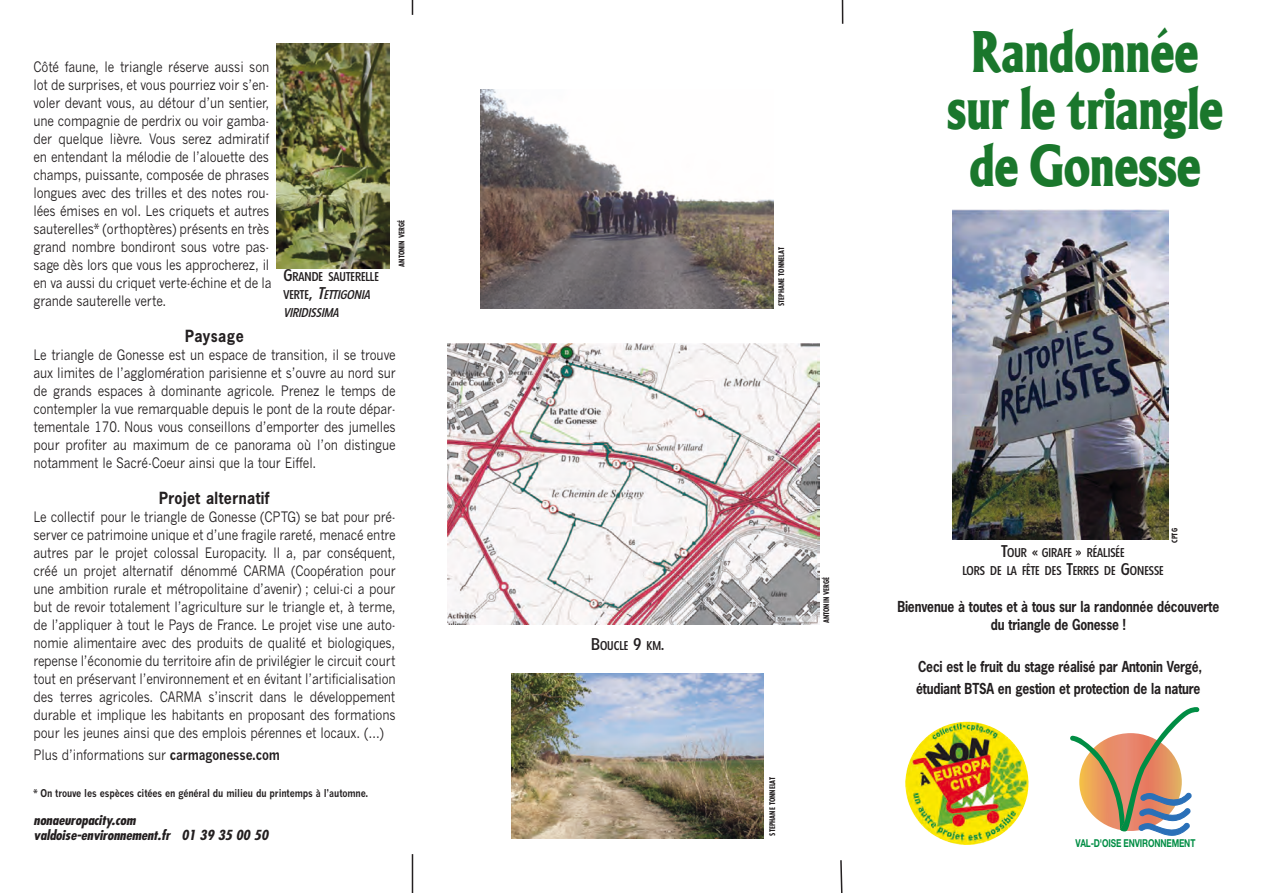
<style>
.page{position:relative;width:1263px;height:893px;background:#fff}
.page>*{position:absolute;margin:0;border:0;box-sizing:border-box;transform-origin:0 0}
.t1{font:61.5px/57px "B Albertus";color:#1a772c;text-align:center;scale:.8 1}
.t2{font:700 15.75px "News Gothic";letter-spacing:.03em;color:#231f20;scale:.9 1}
.t3{font:14.25px/18px "News Gothic";letter-spacing:-.01em;color:#231f20;text-align:justify;scale:.85 1}
.t4{font:700 14.25px/18px "News Gothic Std";letter-spacing:-.015em;color:#231f20;text-align:center;scale:.85 1}
.t5{font:italic 700 condensed 13.5px/15px "Futura";letter-spacing:-.01em;color:#231f20;scale:1.1 1}
.t6{font:500 12.3px/18px "Florida";color:#231f20}
.t7{font:700 10.95px "Helvetica Neue";letter-spacing:-.015em;color:#008d44;scale:.76 1}
.t8{font:700 10.5px "News Gothic";letter-spacing:-.01em;color:#231f20;scale:.85 1}
.t9{font:700 condensed 7.5px "Futura";color:#231f20}
.s1{font-weight:700}
.s2{font-size:16.5px}
.s3{font-style:italic;font-size:16.5px}
.s4{font-style:italic}
</style>
<div class="page">
<svg style="left:1070px;top:707px;width:129px;height:129px"></svg>
<img style="left:963px;top:722px;width:52px;height:23px">
<svg style="left:412px;top:0;width:1px;height:15px"></svg>
<svg style="left:842px;top:0;width:1px;height:24px"></svg>
<hr style="left:412px;top:854px;width:1px;height:39px;background:#231f20">
<svg style="left:840px;top:860px;width:3px;height:33px"></svg>
<img style="left:277px;top:43px;width:112px;height:225px">
<img style="left:448px;top:343px;width:371px;height:282px">
<img style="left:952px;top:209px;width:216px;height:330px">
<img style="left:512px;top:673px;width:252px;height:166px">
<img style="left:480px;top:89px;width:293px;height:219px">
<p class="t3" style="left:34px;top:58px;width:282px;text-align:left">Côté faune, le triangle réserve aussi son lot de surprises, et vous pourriez voir s’en&shy;voler devant vous, au détour d’un sentier, une compagnie de perdrix ou voir gamba&shy;der quelque lièvre. Vous serez admiratif en entendant la mélodie de l’alouette des champs, puissante, composée de phrases longues avec des trilles et des notes rou&shy;lées émises en vol. Les criquets et autres sauterelles* (orthoptères) présents en très grand nombre bondiront sous votre pas&shy;sage dès lors que vous les approcherez, il en va aussi du criquet verte-échine et de la grande sauterelle verte.</p>
<p class="t2" style="left:185px;top:327px;width:67px">Paysage</p>
<p class="t3" style="left:34px;top:346px;width:428px">Le triangle de Gonesse est un espace de transition, il se trouve aux limites de l’agglomération parisienne et s’ouvre au nord sur de grands espaces à dominante agricole. Prenez le temps de contempler la vue remarquable depuis le pont de la route dépar&shy;tementale 170. Nous vous conseillons d’emporter des jumelles pour profiter au maximum de ce panorama où l’on distingue notamment le Sacré-Coeur ainsi que la tour Eiffel.</p>
<p class="t2" style="left:159px;top:489px;width:124px">Projet alternatif</p>
<p class="t3" style="left:34px;top:508px;width:428px">Le collectif pour le triangle de Gonesse (CPTG) se bat pour pré&shy;server ce patrimoine unique et d’une fragile rareté, menacé entre autres par le projet colossal Europacity. Il a, par conséquent, créé un projet alternatif dénommé CARMA (Coopération pour une ambition rurale et métropolitaine d’avenir) ; celui-ci a pour but de revoir totalement l’agriculture sur le triangle et, à terme, de l’appliquer à tout le Pays de France. Le projet vise une auto&shy;nomie alimentaire avec des produits de qualité et biologiques, repense l’économie du territoire afin de privilégier le circuit court tout en préservant l’environnement et en évitant l’artificialisation des terres agricoles. CARMA s’inscrit dans le développement durable et implique les habitants en proposant des formations pour les jeunes ainsi que des emplois pérennes et locaux. (…)</p>
<p class="t3" style="left:34px;top:746px;width:291px">Plus d’informations sur <span class="s1">carmagonesse.com</span></p>
<p class="t8" style="left:34px;top:787px;width:395px">* On trouve les espèces citées en général du milieu du printemps à l’automne.</p>
<p class="t9" style="left:398px;top:267px;width:48px;rotate:-90deg">ANTONIN VERGÉ</p>
<p class="t6" style="left:283px;top:268px;width:97px"><span class="s2">G</span>RANDE SAUTERELLE<br>VERTE<span class="s2">,</span> <span class="s3">T</span><span class="s4">ETTIGONIA<br>VIRIDISSIMA</span></p>
<p class="t5" style="left:34px;top:814px;width:215px">nonaeuropacity.com valdoise-environnement.fr 01 39 35 00 50</p>
<p class="t6" style="left:591px;top:636px;width:75px"><span class="s2">B</span>OUCLE <span class="s2">9</span> KM<span class="s2">.</span></p>
<p class="t9" style="left:778px;top:306px;width:60px;rotate:-90deg">STEPHANE TONNELAT</p>
<h1 class="t1" style="left:947px;top:27px;width:347px">Randonnée sur le triangle de Gonesse</h1>
<p class="t9" style="left:823px;top:623px;width:48px;rotate:-90deg">ANTONIN VERGÉ</p>
<p class="t9" style="left:769px;top:836px;width:60px;rotate:-90deg">STEPHANE TONNELAT</p>
<p class="t6" style="left:962px;top:544px;width:203px;text-align:center"><span class="s2">T</span>OUR <span class="s2">«</span> GIRAFE <span class="s2">»</span> RÉALISÉE<br>LORS DE LA FÊTE DES <span class="s2">T</span>ERRES DE <span class="s2">G</span>ONESSE</p>
<p class="t9" style="left:1171px;top:543px;width:16px;rotate:-90deg">CPTG</p>
<p class="t4" style="left:897px;top:598px;width:380px">Bienvenue à toutes et à tous sur la randonnée découverte du triangle de Gonesse !</p>
<p class="t4" style="left:916px;top:656px;width:338px;line-height:22px;text-align:left">Ceci est le fruit du stage réalisé par Antonin Vergé, étudiant BTSA en gestion et protection de la nature</p>
<p class="t7" style="left:1076px;top:837px;width:159px">VAL-D'OISE ENVIRONNEMENT</p>
</div>
